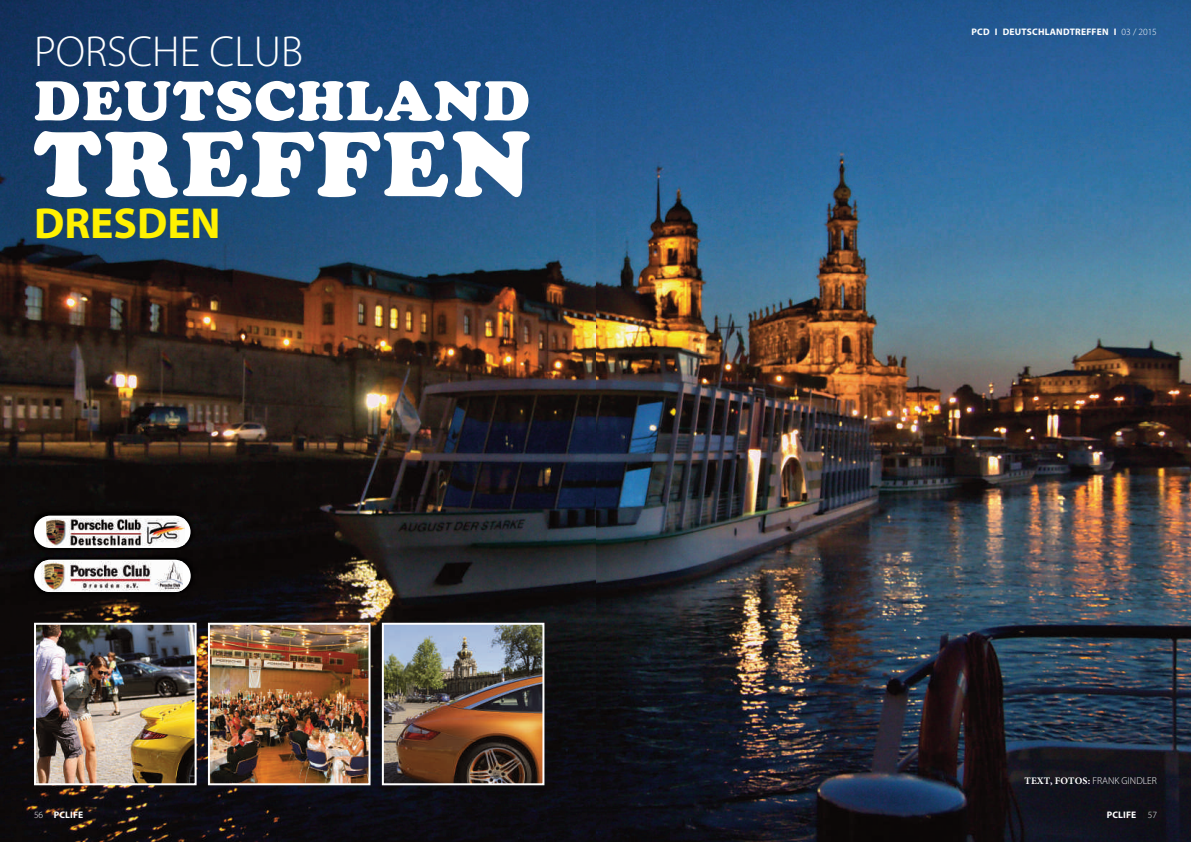
<style>
.page{position:relative;width:1191px;height:842px;background:#fff}
.page>*{position:absolute;margin:0;border:0;box-sizing:border-box;transform-origin:0 0}
.t1{font:91px "Cooper Black Std";letter-spacing:.03em;color:#fff}
.t2{font:55px "Cooper Black Std";letter-spacing:.03em;color:#fff}
.t3{font:300 43.6px "Myriad Pro";color:#fff}
.t4{font:700 43.6px "Myriad Pro";color:#fff101}
.t5{font:300 10px "Myriad Pro";color:#fff}
.t6{font:700 9.5px "Myriad Pro";letter-spacing:.02em;color:#fff}
.s1{font-weight:300}
.s2{font-family:"Minion Pro";font-weight:700}
</style>
<div class="page">
<img style="left:0;top:1px;width:1190px;height:841px">
<img style="left:37px;top:626px;width:157px;height:156px">
<div style="left:34px;top:623px;width:163px;height:162px;border:2px solid #fff"></div>
<img style="left:211px;top:626px;width:156px;height:156px">
<div style="left:208px;top:623px;width:162px;height:162px;border:2px solid #fff"></div>
<img style="left:385px;top:626px;width:156px;height:156px">
<div style="left:382px;top:623px;width:162px;height:162px;border:2px solid #fff"></div>
<img style="left:25px;top:507px;width:174px;height:94px">
<div style="left:34px;top:560px;width:157px;height:32px;background:#fff;border-radius:16px"></div>
<img style="left:41px;top:562px;width:141px;height:29px">
<div style="left:34px;top:516px;width:156px;height:32px;background:#fff;border-radius:16px"></div>
<img style="left:46px;top:518px;width:138px;height:27px">
<h3 class="t3" style="left:34px;top:27px;width:271px">PORSCHE CLUB</h3>
<h2 class="t2" style="left:34px;top:68px;width:497px">DEUTSCHLAND</h2>
<h1 class="t1" style="left:34px;top:109px;width:498px">TREFFEN</h1>
<h3 class="t4" style="left:34px;top:199px;width:188px">DRESDEN</h3>
<p class="t6" style="left:34px;top:809px;width:51px"><span class="s1">56</span> PCLIFE</p>
<p class="t6" style="left:971px;top:27px;width:187px">PCD I DEUTSCHLANDTREFFEN I <span class="s1">03 / 2015</span></p>
<p class="t5" style="left:1024px;top:775px;width:134px"><span class="s2">TEXT, FOTOS:</span> FRANK GINDLER</p>
<p class="t6" style="left:1106px;top:809px;width:52px">PCLIFE <span class="s1">57</span></p>
</div>
